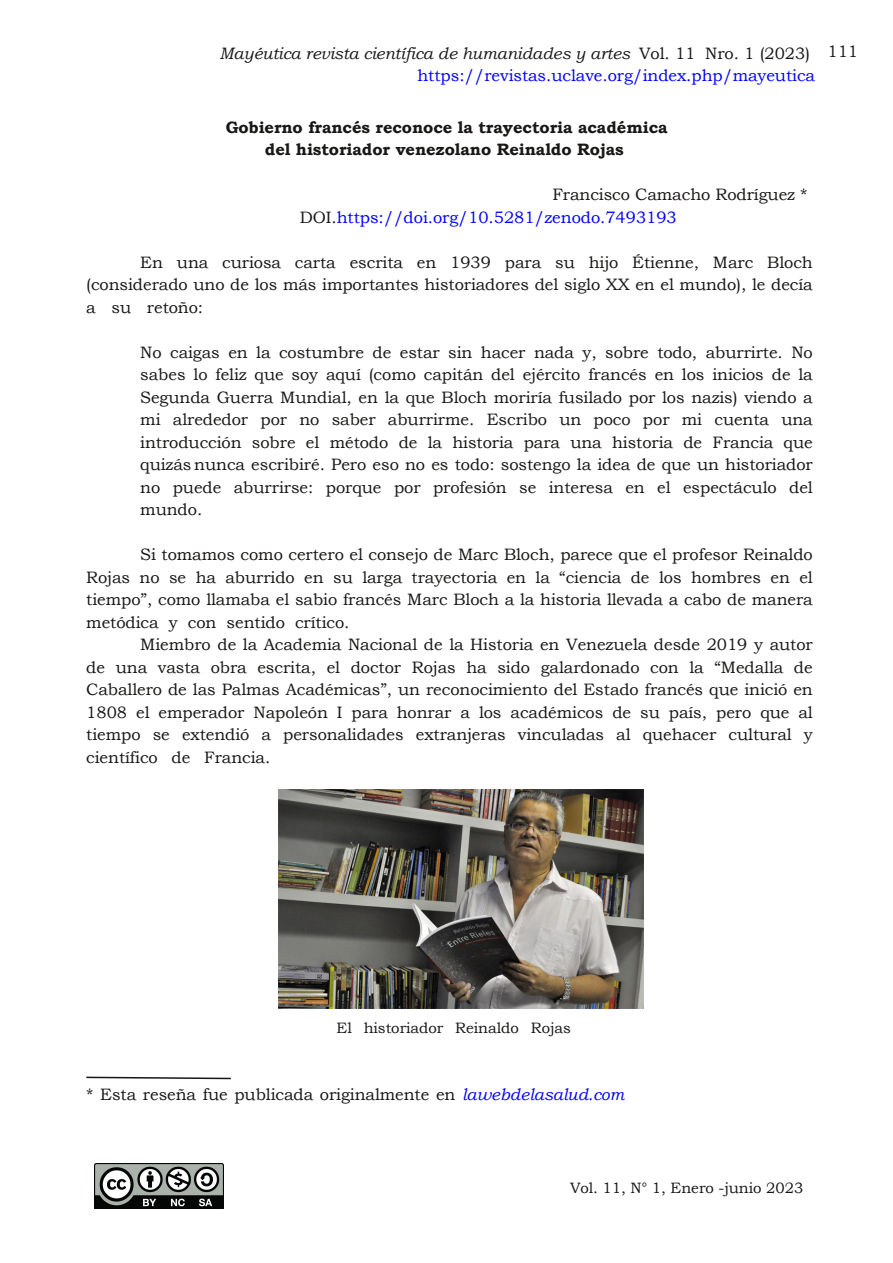
<style>
.page{position:relative;width:893px;height:1263px;background:#fff}
.page>*{position:absolute;margin:0;border:0;box-sizing:border-box;transform-origin:0 0}
.t1{font:16.5px/22.5px "Bookman Old Style";letter-spacing:-.005em;color:#181715;text-align:justify}
.t2{font:16.5px/22.5px "Bookman Old Style";letter-spacing:-.005em;color:#00f}
.t3{font:700 16.5px/22.5px "Bookman Old Style";letter-spacing:-.005em;color:#181715;text-align:center}
.t4{font:15px "Bookman Old Style";color:#181715}
.s1{font-style:italic;color:#181715}
.s2{color:#181715}
.s3{font-style:italic;color:#00f}
</style>
<div class="page">
<img style="left:279px;top:789px;width:364px;height:220px">
<svg style="left:86px;top:1076px;width:145px;height:4px"></svg>
<img style="left:95px;top:1163px;width:128px;height:45px">
<p class="t2" style="left:417px;top:42px;width:442px;text-indent:-198px"><span class="s1">Mayéutica revista científica de humanidades y artes</span> <span class="s2">Vol. 11 Nro. 1 (2023) 111 </span>https://revistas.uclave.org/index.php/mayeutica</p>
<p class="t3" style="left:226px;top:116px;width:443px">Gobierno francés reconoce la trayectoria académica del historiador venezolano Reinaldo Rojas</p>
<p class="t2" style="left:300px;top:183px;width:509px;text-indent:253px"><span class="s2">Francisco Camacho Rodríguez *<br>DOI.</span>https://doi.org/10.5281/zenodo.7493193</p>
<p class="t1" style="left:86px;top:251px;width:728px;text-indent:54px">En una curiosa carta escrita en 1939 para su hijo Étienne, Marc Bloch (considerado uno de los más importantes historiadores del siglo XX en el mundo), le decía a su retoño:</p>
<p class="t1" style="left:140px;top:341px;width:674px">No caigas en la costumbre de estar sin hacer nada y, sobre todo, aburrirte. No sabes lo feliz que soy aquí (como capitán del ejército francés en los inicios de la Segunda Guerra Mundial, en la que Bloch moriría fusilado por los nazis) viendo a mi alrededor por no saber aburrirme. Escribo un poco por mi cuenta una introducción sobre el método de la historia para una historia de Francia que quizás nunca escribiré. Pero eso no es todo: sostengo la idea de que un historiador no puede aburrirse: porque por profesión se interesa en el espectáculo del mundo.</p>
<p class="t1" style="left:86px;top:543px;width:728px;text-indent:54px">Si tomamos como certero el consejo de Marc Bloch, parece que el profesor Reinaldo Rojas no se ha aburrido en su larga trayectoria en la “ciencia de los hombres en el tiempo”, como llamaba el sabio francés Marc Bloch a la historia llevada a cabo de manera metódica y con sentido crítico.</p>
<p class="t1" style="left:86px;top:633px;width:728px;text-indent:54px">Miembro de la Academia Nacional de la Historia en Venezuela desde 2019 y autor de una vasta obra escrita, el doctor Rojas ha sido galardonado con la “Medalla de Caballero de las Palmas Académicas”, un reconocimiento del Estado francés que inició en 1808 el emperador Napoleón I para honrar a los académicos de su país, pero que al tiempo se extendió a personalidades extranjeras vinculadas al quehacer cultural y científico de Francia.</p>
<p class="t4" style="left:337px;top:1019px;width:236px">El historiador Reinaldo Rojas</p>
<p class="t1" style="left:86px;top:1083px;width:539px">* Esta reseña fue publicada originalmente en <span class="s3">lawebdelasalud.com</span></p>
<p class="t4" style="left:570px;top:1179px;width:235px">Vol. 11, N° 1, Enero -junio 2023</p>
</div>
